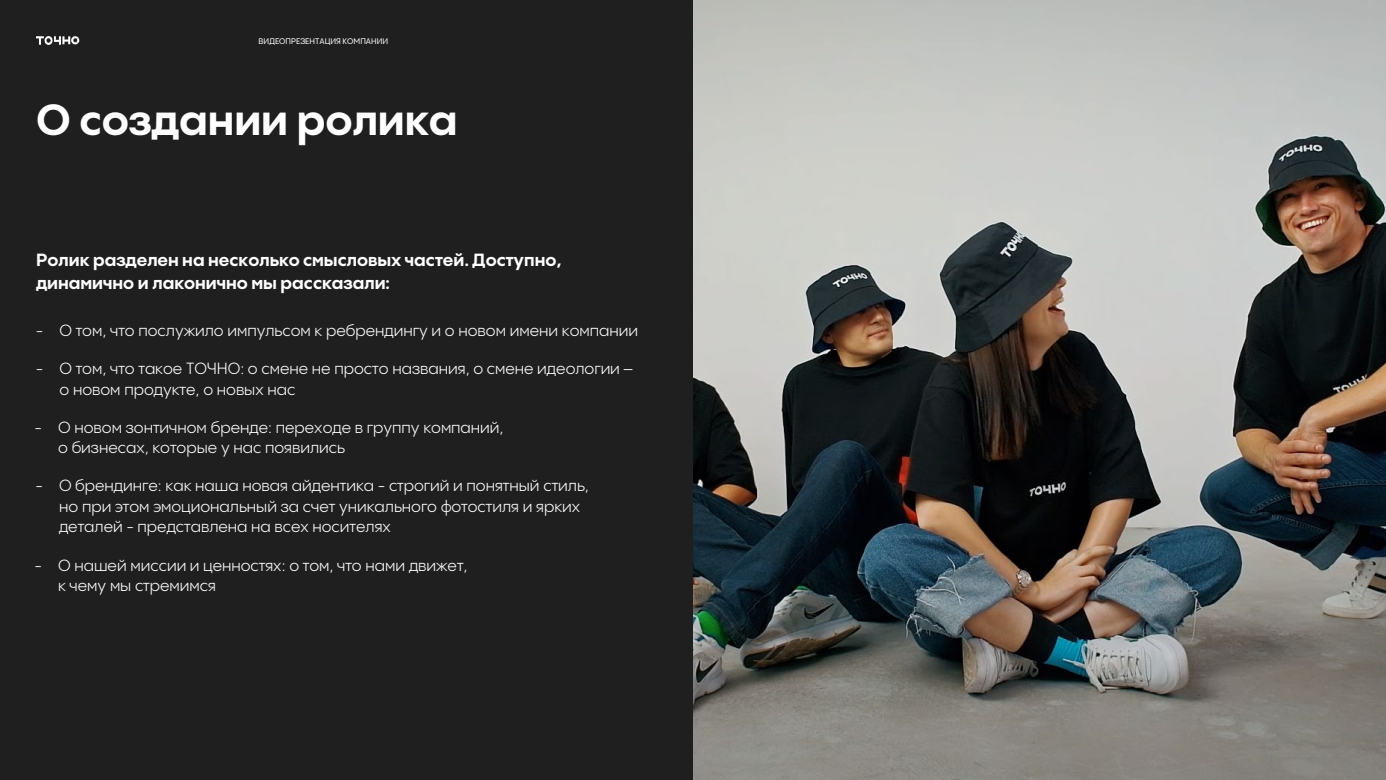
<style>
.page{position:relative;width:1386px;height:780px;background:#fff}
.page>*{position:absolute;margin:0;border:0;box-sizing:border-box;transform-origin:0 0}
.t1{font:700 43.4px "PP Pangram Sans";letter-spacing:-.005em;color:#fff}
.t2{font:700 17.5px/22.9px "PP Pangram Sans";color:#fff}
.t3{font:15.75px/20.6px "PP Pangram Sans";color:#fff}
.t4{font:500 7.88px "PP Pangram Sans";color:#fff}
</style>
<div class="page">
<div style="left:0;top:0;width:1385px;height:779px;background:#1f1f1f"></div>
<img style="left:36px;top:36px;width:25px;height:8px">
<svg style="left:62px;top:36px;width:17px;height:8px"></svg>
<img style="left:693px;top:0;width:692px;height:779px">
<p class="t4" style="left:258px;top:36px;width:131px">ВИДЕОПРЕЗЕНТАЦИЯ КОМПАНИИ</p>
<h1 class="t1" style="left:36px;top:91px;width:423px">О создании ролика</h1>
<p class="t2" style="left:36px;top:248px;width:527px">Ролик разделен на несколько смысловых частей. Доступно, динамично и лаконично мы рассказали:</p>
<p class="t3" style="left:36px;top:320px;width:603px">- О том, что послужило импульсом к ребрендингу и о новом имени компании</p>
<p class="t3" style="left:59px;top:358px;width:574px;text-indent:-24px">- О том, что такое ТОЧНО: о смене не просто названия, о смене идеологии – о новом продукте, о новых нас</p>
<p class="t3" style="left:58px;top:416px;width:447px;text-indent:-24px">- О новом зонтичном бренде: переходе в группу компаний, о бизнесах, которые у нас появились</p>
<p class="t3" style="left:59px;top:475px;width:531px;text-indent:-24px">- О брендинге: как наша новая айдентика - строгий и понятный стиль, но при этом эмоциональный за счет уникального фотостиля и ярких деталей - представлена на всех носителях</p>
<p class="t3" style="left:58px;top:554px;width:411px;text-indent:-24px">- О нашей миссии и ценностях: о том, что нами движет, к чему мы стремимся</p>
</div>
